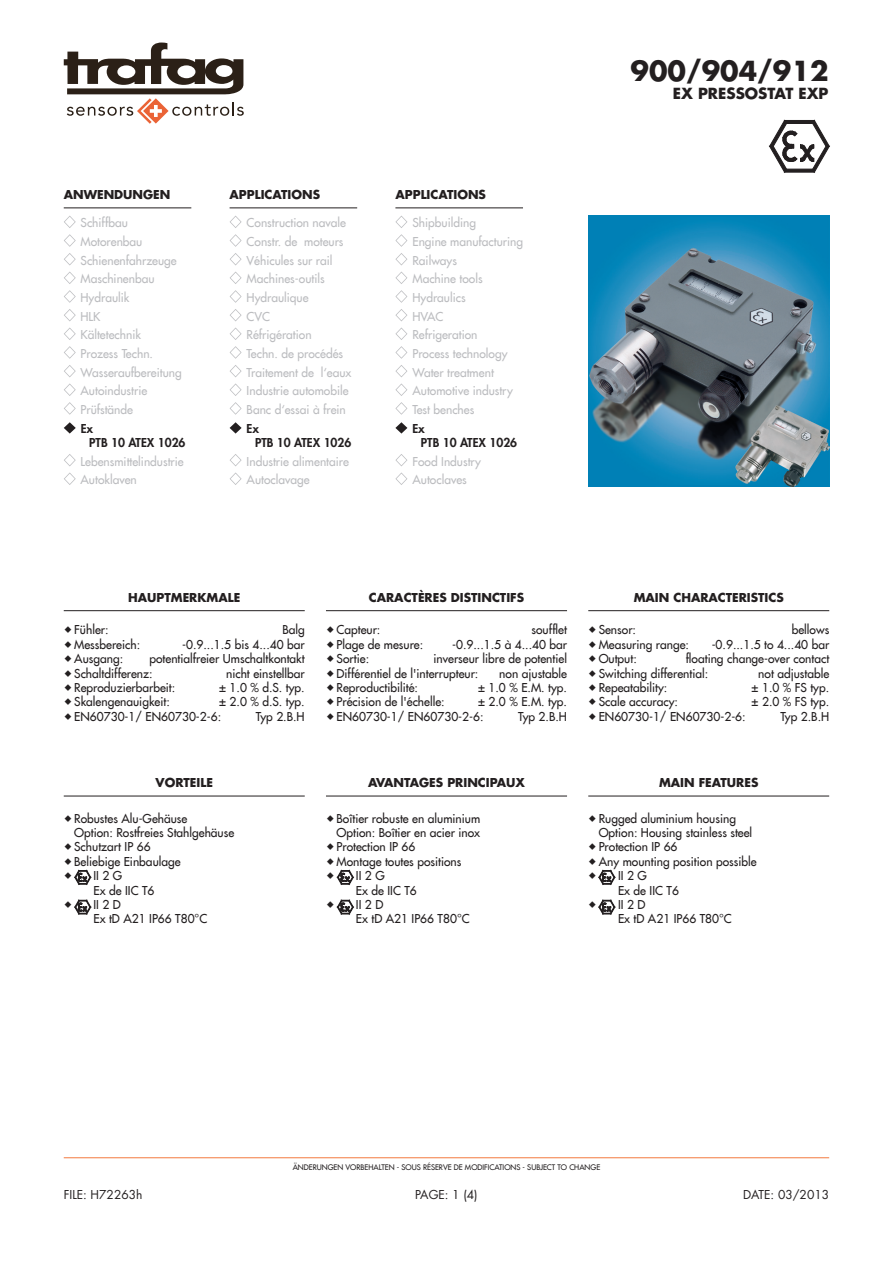
<style>
.page{position:relative;width:893px;height:1263px;background:#fff}
.page>*{position:absolute;margin:0;border:0;box-sizing:border-box;transform-origin:0 0}
.t1{font:700 27px "Futura LT";color:#231f20}
.t2{font:700 15px "Futura LT";color:#231f20}
.t3{font:12px/14.4px "Futura LT";color:#231f20}
.t4{font:12px "Futura LT";color:#bcbdc0}
.t5{font:700 12px "Futura LT";color:#231f20}
.t6{font:800 12px "Futura LT";color:#231f20}
.t7{font:12px "Futura LT";color:#231f20}
.t8{font:7.5px "Futura LT";color:#231f20}
</style>
<div class="page">
<svg style="left:64px;top:43px;width:180px;height:81px"></svg>
<hr style="left:64px;top:1157px;width:765px;height:1px;background:#f4793e">
<hr style="left:230px;top:208px;width:127px;height:1px;background:#231f20">
<hr style="left:395px;top:208px;width:128px;height:1px;background:#231f20">
<hr style="left:64px;top:208px;width:127px;height:1px;background:#231f20">
<hr style="left:64px;top:796px;width:241px;height:1px;background:#231f20">
<hr style="left:326px;top:796px;width:241px;height:1px;background:#231f20">
<hr style="left:588px;top:796px;width:241px;height:1px;background:#231f20">
<hr style="left:64px;top:610px;width:241px;height:1px;background:#231f20">
<hr style="left:326px;top:610px;width:241px;height:1px;background:#231f20">
<hr style="left:588px;top:610px;width:241px;height:1px;background:#231f20">
<svg style="left:64px;top:216px;width:12px;height:218px"></svg>
<svg style="left:230px;top:216px;width:12px;height:218px"></svg>
<svg style="left:395px;top:216px;width:12px;height:218px"></svg>
<svg style="left:64px;top:454px;width:12px;height:31px"></svg>
<svg style="left:230px;top:454px;width:12px;height:31px"></svg>
<svg style="left:395px;top:454px;width:12px;height:31px"></svg>
<svg style="left:770px;top:120px;width:59px;height:52px"></svg>
<img style="left:588px;top:215px;width:241px;height:271px">
<svg style="left:598px;top:869px;width:17px;height:15px"></svg>
<svg style="left:598px;top:900px;width:17px;height:14px"></svg>
<svg style="left:74px;top:869px;width:17px;height:15px"></svg>
<svg style="left:74px;top:900px;width:17px;height:14px"></svg>
<svg style="left:336px;top:869px;width:17px;height:15px"></svg>
<svg style="left:336px;top:900px;width:17px;height:14px"></svg>
<p class="t5" style="left:64px;top:187px;width:108px">ANWENDUNGEN</p>
<p class="t5" style="left:230px;top:187px;width:92px">APPLICATIONS</p>
<p class="t5" style="left:395px;top:187px;width:92px">APPLICATIONS</p>
<p class="t4" style="left:76px;top:215px;width:54px">Schiffbau</p>
<p class="t4" style="left:242px;top:215px;width:106px">Construction navale</p>
<p class="t4" style="left:407px;top:215px;width:70px">Shipbuilding</p>
<p class="t4" style="left:76px;top:234px;width:68px">Motorenbau</p>
<p class="t4" style="left:242px;top:234px;width:103px">Constr. de moteurs</p>
<p class="t4" style="left:407px;top:234px;width:117px">Engine manufacturing</p>
<p class="t4" style="left:76px;top:252px;width:103px">Schienenfahrzeuge</p>
<p class="t4" style="left:242px;top:252px;width:92px">Véhicules sur rail</p>
<p class="t4" style="left:407px;top:252px;width:51px">Railways</p>
<p class="t4" style="left:76px;top:271px;width:80px">Maschinenbau</p>
<p class="t4" style="left:242px;top:271px;width:85px">Machines-outils</p>
<p class="t4" style="left:407px;top:271px;width:77px">Machine tools</p>
<p class="t4" style="left:76px;top:290px;width:55px">Hydraulik</p>
<p class="t4" style="left:242px;top:290px;width:69px">Hydraulique</p>
<p class="t4" style="left:407px;top:290px;width:60px">Hydraulics</p>
<p class="t4" style="left:76px;top:308px;width:26px">HL K</p>
<p class="t4" style="left:242px;top:308px;width:7px">CVC</p>
<p class="t4" style="left:407px;top:308px;width:7px">HVAC</p>
<p class="t4" style="left:81px;top:327px;width:62px">Kältetechnik</p>
<p class="t4" style="left:242px;top:327px;width:72px">Réfrigération</p>
<p class="t4" style="left:407px;top:327px;width:72px">Refrigeration</p>
<p class="t4" style="left:81px;top:346px;width:74px">Prozess Techn.</p>
<p class="t4" style="left:242px;top:346px;width:103px">Techn. de procédés</p>
<p class="t4" style="left:412px;top:346px;width:97px">Process technology</p>
<p class="t4" style="left:81px;top:364px;width:103px">Wasseraufbereitung</p>
<p class="t4" style="left:242px;top:364px;width:111px">Traitement de l‘eaux</p>
<p class="t4" style="left:412px;top:364px;width:83px">Water treatment</p>
<p class="t4" style="left:76px;top:383px;width:73px">Autoindustrie</p>
<p class="t4" style="left:242px;top:383px;width:109px">I ndustrie automobile</p>
<p class="t4" style="left:407px;top:383px;width:107px">Automotive industry</p>
<p class="t4" style="left:81px;top:402px;width:54px">Prüfstände</p>
<p class="t4" style="left:242px;top:402px;width:106px">Banc d‘essai à frein</p>
<p class="t4" style="left:407px;top:402px;width:68px">Test benches</p>
<p class="t6" style="left:81px;top:420px;width:14px">Ex</p>
<p class="t6" style="left:247px;top:420px;width:14px">Ex</p>
<p class="t6" style="left:412px;top:420px;width:14px">Ex</p>
<p class="t6" style="left:89px;top:434px;width:98px">PTB 10 ATEX 1026</p>
<p class="t6" style="left:255px;top:434px;width:98px">PTB 10 ATEX 1026</p>
<p class="t6" style="left:421px;top:434px;width:98px">PTB 10 ATEX 1026</p>
<p class="t4" style="left:76px;top:453px;width:109px">Lebensmittelindustrie</p>
<p class="t4" style="left:242px;top:453px;width:109px">I ndustrie alimentaire</p>
<p class="t4" style="left:407px;top:453px;width:75px">Food Industry</p>
<p class="t4" style="left:76px;top:472px;width:63px">Autoklaven</p>
<p class="t4" style="left:242px;top:472px;width:70px">Autoclavage</p>
<p class="t4" style="left:407px;top:472px;width:61px">Autoclaves</p>
<h1 class="t1" style="left:630px;top:53px;width:199px">900/904/912</h1>
<p class="t2" style="left:673px;top:83px;width:157px">EX PRESSOSTAT EXP</p>
<p class="t5" style="left:128px;top:589px;width:114px">HAUPTMERKMALE</p>
<p class="t5" style="left:369px;top:589px;width:157px">CARACTÈRES DISTINCTIFS</p>
<p class="t5" style="left:634px;top:589px;width:152px">MAIN CHARACTERISTICS</p>
<p class="t3" style="left:72px;top:623px;width:38px">Fühler:</p>
<p class="t3" style="left:282px;top:623px;width:24px">Balg</p>
<p class="t3" style="left:72px;top:637px;width:69px">Messbereich:</p>
<p class="t3" style="left:182px;top:637px;width:124px">-0.9...1.5 bis 4...40 bar</p>
<p class="t3" style="left:72px;top:651px;width:52px">Ausgang:</p>
<p class="t3" style="left:72px;top:651px;width:234px;text-indent:77px">potentialfreier Umschaltkontakt<br>Schaltdifferenz:</p>
<p class="t3" style="left:226px;top:666px;width:80px">nicht einstellbar</p>
<p class="t3" style="left:72px;top:680px;width:104px">Reproduzierbarbeit:</p>
<p class="t3" style="left:219px;top:680px;width:87px">± 1.0 % d.S. typ.</p>
<p class="t3" style="left:72px;top:695px;width:99px">Skalengenauigkeit:</p>
<p class="t3" style="left:72px;top:695px;width:234px;text-indent:147px">± 2.0 % d.S. typ.<br>EN60730-1/ EN60730-2-6: T</p>
<p class="t3" style="left:260px;top:709px;width:44px">yp 2.B.H</p>
<p class="t3" style="left:335px;top:623px;width:47px">Capteur:</p>
<p class="t3" style="left:532px;top:623px;width:37px">soufflet</p>
<p class="t3" style="left:337px;top:637px;width:88px">Plage de mesure:</p>
<p class="t3" style="left:452px;top:637px;width:117px">-0.9...1.5 à 4...40 bar</p>
<p class="t3" style="left:335px;top:651px;width:36px">Sortie:</p>
<p class="t3" style="left:335px;top:651px;width:234px;text-indent:99px">inverseur libre de potentiel<br>Différentiel de l'interrupteur:</p>
<p class="t3" style="left:499px;top:666px;width:69px">non ajustable</p>
<p class="t3" style="left:335px;top:680px;width:85px">Reproductibilité:</p>
<p class="t3" style="left:478px;top:680px;width:90px">± 1.0 % E.M. typ.</p>
<p class="t3" style="left:337px;top:695px;width:110px">Précision de l'échelle:</p>
<p class="t3" style="left:335px;top:695px;width:234px;text-indent:143px">± 2.0 % E.M. typ.<br>EN60730-1/ EN60730-2-6: T</p>
<p class="t3" style="left:523px;top:709px;width:44px">yp 2.B.H</p>
<p class="t3" style="left:597px;top:623px;width:41px">Sensor:</p>
<p class="t3" style="left:792px;top:623px;width:39px">bellows</p>
<p class="t3" style="left:597px;top:637px;width:94px">Measuring range:</p>
<p class="t3" style="left:712px;top:637px;width:119px">-0.9...1.5 to 4...40 bar</p>
<p class="t3" style="left:597px;top:651px;width:41px">Output:</p>
<p class="t3" style="left:597px;top:651px;width:234px;text-indent:89px">floating change-over contact<br>Switching differential:</p>
<p class="t3" style="left:758px;top:666px;width:72px">not adjustable</p>
<p class="t3" style="left:597px;top:680px;width:72px">Repeatability:</p>
<p class="t3" style="left:752px;top:680px;width:79px">± 1.0 % FS typ.</p>
<p class="t3" style="left:597px;top:695px;width:83px">Scale accuracy:</p>
<p class="t3" style="left:597px;top:695px;width:234px;text-indent:155px">± 2.0 % FS typ.<br>EN60730-1/ EN60730-2-6: T</p>
<p class="t3" style="left:785px;top:709px;width:44px">yp 2.B.H</p>
<p class="t5" style="left:156px;top:775px;width:59px">VORTEILE</p>
<p class="t5" style="left:368px;top:775px;width:158px">AVANTAGES PRINCIPAUX</p>
<p class="t5" style="left:659px;top:775px;width:101px">MAIN FEATURES</p>
<p class="t3" style="left:72px;top:811px;width:117px">Robustes Alu-Gehäuse</p>
<p class="t3" style="left:64px;top:825px;width:172px">Option: Rostfreies Stahlgehäuse</p>
<p class="t3" style="left:72px;top:840px;width:80px">Schutzart IP 66</p>
<p class="t3" style="left:72px;top:854px;width:110px">Beliebige Einbaulage</p>
<p class="t3" style="left:94px;top:868px;width:30px">II 2 G</p>
<p class="t3" style="left:64px;top:883px;width:13px">E</p>
<p class="t3" style="left:100px;top:883px;width:56px">x de IIC T6</p>
<p class="t3" style="left:72px;top:897px;width:8px">II</p>
<p class="t3" style="left:103px;top:897px;width:19px">2 D</p>
<p class="t3" style="left:64px;top:912px;width:13px">E</p>
<p class="t3" style="left:100px;top:912px;width:108px">x tD A21 IP66 T80°C</p>
<p class="t3" style="left:335px;top:811px;width:147px">Boîtier robuste en aluminium</p>
<p class="t3" style="left:326px;top:825px;width:155px">Option: Boîtier en acier inox</p>
<p class="t3" style="left:337px;top:840px;width:80px">Protection IP 66</p>
<p class="t3" style="left:335px;top:854px;width:128px">Montage toutes positions</p>
<p class="t3" style="left:356px;top:868px;width:30px">II 2 G</p>
<p class="t3" style="left:326px;top:883px;width:13px">E</p>
<p class="t3" style="left:362px;top:883px;width:56px">x de IIC T6</p>
<p class="t3" style="left:335px;top:897px;width:8px">II</p>
<p class="t3" style="left:365px;top:897px;width:19px">2 D</p>
<p class="t3" style="left:326px;top:912px;width:13px">E</p>
<p class="t3" style="left:362px;top:912px;width:108px">x tD A21 IP66 T80°C</p>
<p class="t3" style="left:597px;top:811px;width:141px">Rugged aluminium housing</p>
<p class="t3" style="left:588px;top:825px;width:165px">Option: Housing stainless steel</p>
<p class="t3" style="left:599px;top:840px;width:80px">Protection IP 66</p>
<p class="t3" style="left:597px;top:854px;width:161px">Any mounting position possible</p>
<p class="t3" style="left:618px;top:868px;width:30px">II 2 G</p>
<p class="t3" style="left:588px;top:883px;width:13px">E</p>
<p class="t3" style="left:624px;top:883px;width:56px">x de IIC T6</p>
<p class="t3" style="left:597px;top:897px;width:8px">II</p>
<p class="t3" style="left:627px;top:897px;width:19px">2 D</p>
<p class="t3" style="left:588px;top:912px;width:13px">E</p>
<p class="t3" style="left:624px;top:912px;width:108px">x tD A21 IP66 T80°C</p>
<p class="t8" style="left:293px;top:1163px;width:309px">änderungen vorbehalten - sous réserve de modifications - Subject to change</p>
<p class="t7" style="left:64px;top:1187px;width:80px">FILE: H72263H</p>
<p class="t7" style="left:415px;top:1187px;width:64px">PAGE: 1 (4)</p>
<p class="t7" style="left:743px;top:1187px;width:88px">DATE: 03/2013</p>
</div>
